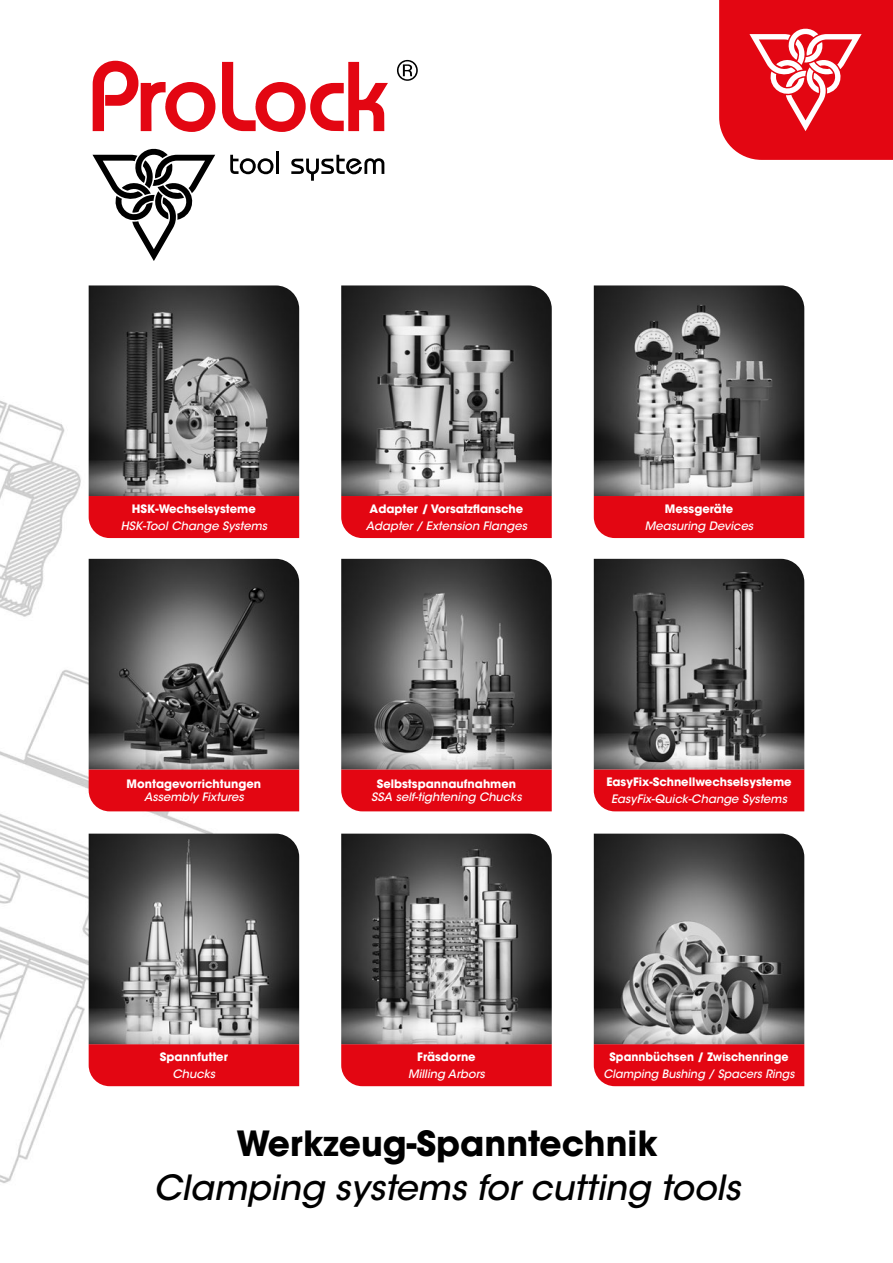
<style>
.page{position:relative;width:893px;height:1263px;background:#fff}
.page>*{position:absolute;margin:0;border:0;box-sizing:border-box;transform-origin:0 0}
.t1{font:italic 500 34.5px "ITC Avant Garde Std";color:#000}
.t2{font:700 34.5px "ITC Avant Garde Std";color:#000}
.t3{font:italic 500 11.55px "ITC Avant Garde Std";color:#fff}
.t4{font:700 11.55px "ITC Avant Garde Std";color:#fff}
.t5{font:italic 500 11.55px "ITC Avant Garde Std";color:#fff;scale:.96 1}
.t6{font:700 11.55px "ITC Avant Garde Std";color:#fff;scale:.96 1}
</style>
<div class="page">
<img style="left:0;top:60px;width:223px;height:1123px">
<div style="left:89px;top:496px;width:210px;height:42px;background:#e30612"></div>
<img style="left:89px;top:285px;width:210px;height:211px">
<div style="left:594px;top:496px;width:210px;height:42px;background:#e30612"></div>
<img style="left:594px;top:285px;width:210px;height:211px">
<div style="left:89px;top:1044px;width:210px;height:42px;background:#e30612"></div>
<img style="left:89px;top:834px;width:210px;height:210px">
<div style="left:341px;top:769px;width:211px;height:42px;background:#e30612"></div>
<img style="left:341px;top:559px;width:211px;height:210px">
<div style="left:341px;top:1044px;width:211px;height:42px;background:#e30612"></div>
<img style="left:341px;top:834px;width:211px;height:210px">
<div style="left:594px;top:769px;width:210px;height:42px;background:#e30612"></div>
<img style="left:594px;top:559px;width:210px;height:210px">
<div style="left:594px;top:1044px;width:210px;height:42px;background:#e30612"></div>
<img style="left:594px;top:834px;width:210px;height:210px">
<svg style="left:719px;top:0;width:174px;height:160px;background:#e62731"></svg>
<div style="left:89px;top:769px;width:210px;height:42px;background:#e30612"></div>
<img style="left:89px;top:559px;width:210px;height:210px">
<div style="left:341px;top:496px;width:211px;height:42px;background:#e30612"></div>
<img style="left:341px;top:285px;width:211px;height:211px">
<svg style="left:92px;top:147px;width:123px;height:114px"></svg>
<svg style="left:93px;top:61px;width:122px;height:71px"></svg>
<svg style="left:222px;top:62px;width:166px;height:70px"></svg>
<svg style="left:230px;top:155px;width:43px;height:19px"></svg>
<hr style="left:277px;top:152px;width:2px;height:22px;background:#000">
<svg style="left:291px;top:155px;width:93px;height:26px"></svg>
<svg style="left:397px;top:60px;width:21px;height:21px"></svg>
<p class="t4" style="left:132px;top:501px;width:125px">HSK-Wechselsysteme</p>
<p class="t3" style="left:121px;top:518px;width:148px">HSK-Tool Change Systems</p>
<p class="t4" style="left:127px;top:776px;width:136px">Montagevorrichtungen</p>
<p class="t3" style="left:144px;top:790px;width:101px">Assembly Fixtures</p>
<p class="t4" style="left:370px;top:501px;width:155px">Adapter / Vorsatzflansche</p>
<p class="t3" style="left:366px;top:518px;width:163px">Adapter / Extension Flanges</p>
<p class="t4" style="left:665px;top:501px;width:70px">Messgeräte</p>
<p class="t3" style="left:645px;top:518px;width:110px">Measuring Devices</p>
<p class="t4" style="left:377px;top:776px;width:141px">Selbstspannaufnahmen</p>
<p class="t3" style="left:371px;top:790px;width:152px">SSA self-tightening Chucks</p>
<p class="t4" style="left:606px;top:775px;width:187px">EasyFix-Schnellwechselsysteme</p>
<p class="t3" style="left:611px;top:791px;width:178px">EasyFix-Quick-Change Systems</p>
<p class="t4" style="left:160px;top:1049px;width:69px">Spannfutter</p>
<p class="t3" style="left:173px;top:1066px;width:44px">Chucks</p>
<p class="t4" style="left:417px;top:1049px;width:60px">Fräsdorne</p>
<p class="t3" style="left:408px;top:1066px;width:78px">Milling Arbors</p>
<p class="t6" style="left:610px;top:1049px;width:188px">Spannbüchsen / Zwischenringe</p>
<p class="t5" style="left:604px;top:1066px;width:200px">Clamping Bushing / Spacers Rings</p>
<h1 class="t2" style="left:236px;top:1121px;width:423px">Werkzeug-Spanntechnik</h1>
<h1 class="t1" style="left:154px;top:1166px;width:588px">Clamping systems for cutting tools</h1>
</div>
